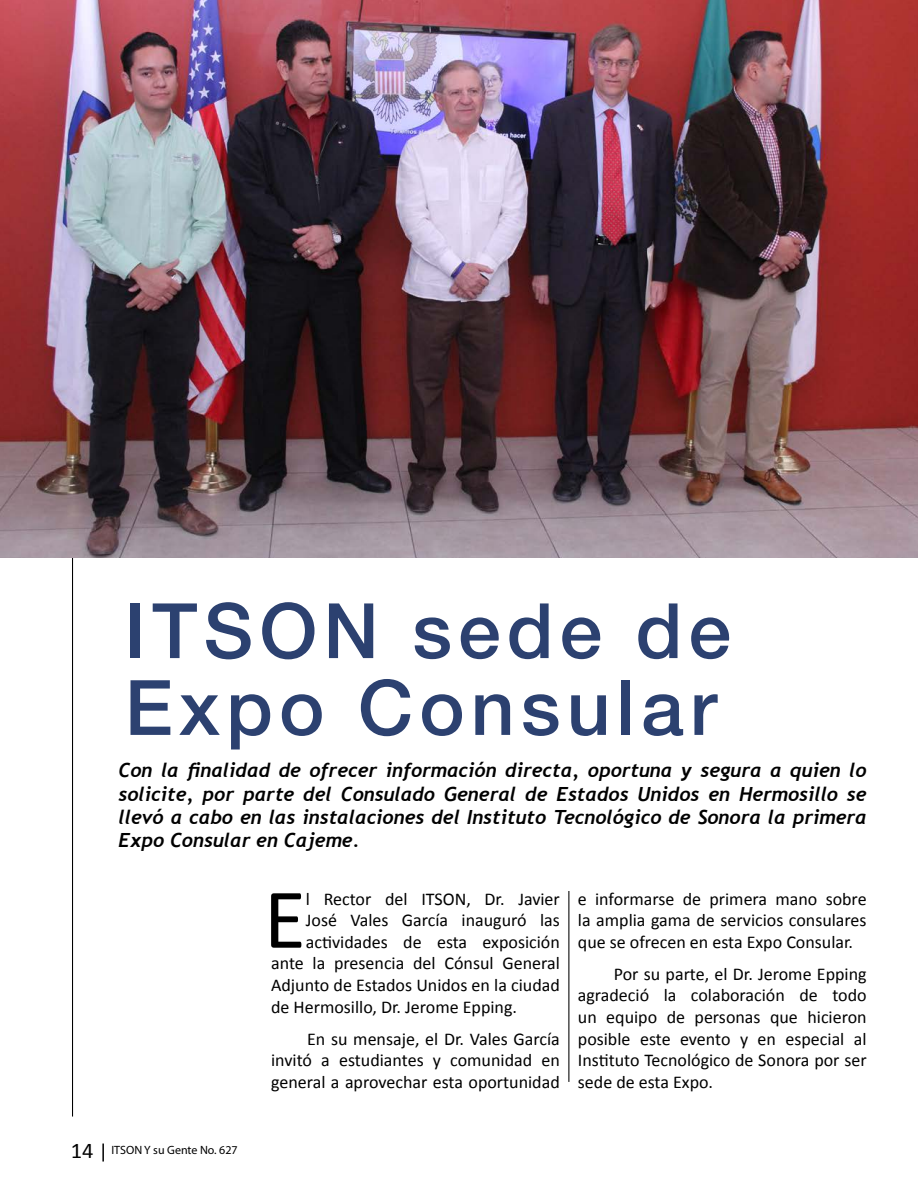
<style>
.page{position:relative;width:918px;height:1188px;background:#fff}
.page>*{position:absolute;margin:0;border:0;box-sizing:border-box;transform-origin:0 0}
.t1{font:86.1px "Calibri";color:#000}
.t2{font:500 76.5px/76.8px "Helvetica Neue";letter-spacing:.08em;color:#2c4170}
.t3{font:italic 700 19.5px/23.4px "Trebuchet";color:#000;text-align:justify}
.t4{font:18px/21.6px "Calibri";color:#000;text-align:justify}
.t5{font:12px "Myriad Pro";color:#000101}
.s1{font-family:"Calibri";font-size:22.5px;color:#000}
</style>
<div class="page">
<svg style="left:102px;top:1144px;width:2px;height:18px"></svg>
<hr style="left:568px;top:891px;width:1px;height:191px;background:#000">
<img style="left:0;top:0;width:918px;height:558px">
<h2 class="t2" style="left:125px;top:589px;width:608px">ITSON sede de<br>Expo Consular</h2>
<p class="t3" style="left:119px;top:759px;width:750px">Con la finalidad de ofrecer información directa, oportuna y segura a quien lo solicite, por parte del Consulado General de Estados Unidos en Hermosillo se llevó a cabo en las instalaciones del Instituto Tecnológico de Sonora la primera Expo Consular en Cajeme.</p>
<p class="t5" style="left:71px;top:1142px;width:168px"><span class="s1">14</span> ITSON Y su Gente No. 627</p>
<h1 class="t1" style="left:264px;top:865px;width:43px">E</h1>
<p class="t4" style="left:306px;top:888px;width:255px">l Rector del ITSON, Dr. Javier</p>
<p class="t4" style="left:306px;top:909px;width:255px">José Vales García inauguró las</p>
<p class="t4" style="left:306px;top:931px;width:255px">actividades de esta exposición</p>
<p class="t4" style="left:271px;top:953px;width:290px">ante la presencia del Cónsul General</p>
<p class="t4" style="left:271px;top:974px;width:290px">Adjunto de Estados Unidos en la ciudad</p>
<p class="t4" style="left:271px;top:996px;width:247px">de Hermosillo, Dr. Jerome Epping.</p>
<p class="t4" style="left:271px;top:1028px;width:290px;text-indent:36px">En su mensaje, el Dr. Vales García invitó a estudiantes y comunidad en general a aprovechar esta oportunidad</p>
<p class="t4" style="left:578px;top:888px;width:290px">e informarse de primera mano sobre la amplia gama de servicios consulares que se ofrecen en esta Expo Consular.</p>
<p class="t4" style="left:578px;top:963px;width:290px;text-indent:36px">Por su parte, el Dr. Jerome Epping agradeció la colaboración de todo un equipo de personas que hicieron posible este evento y en especial al Instituto Tecnológico de Sonora por ser sede de esta Expo.</p>
</div>
